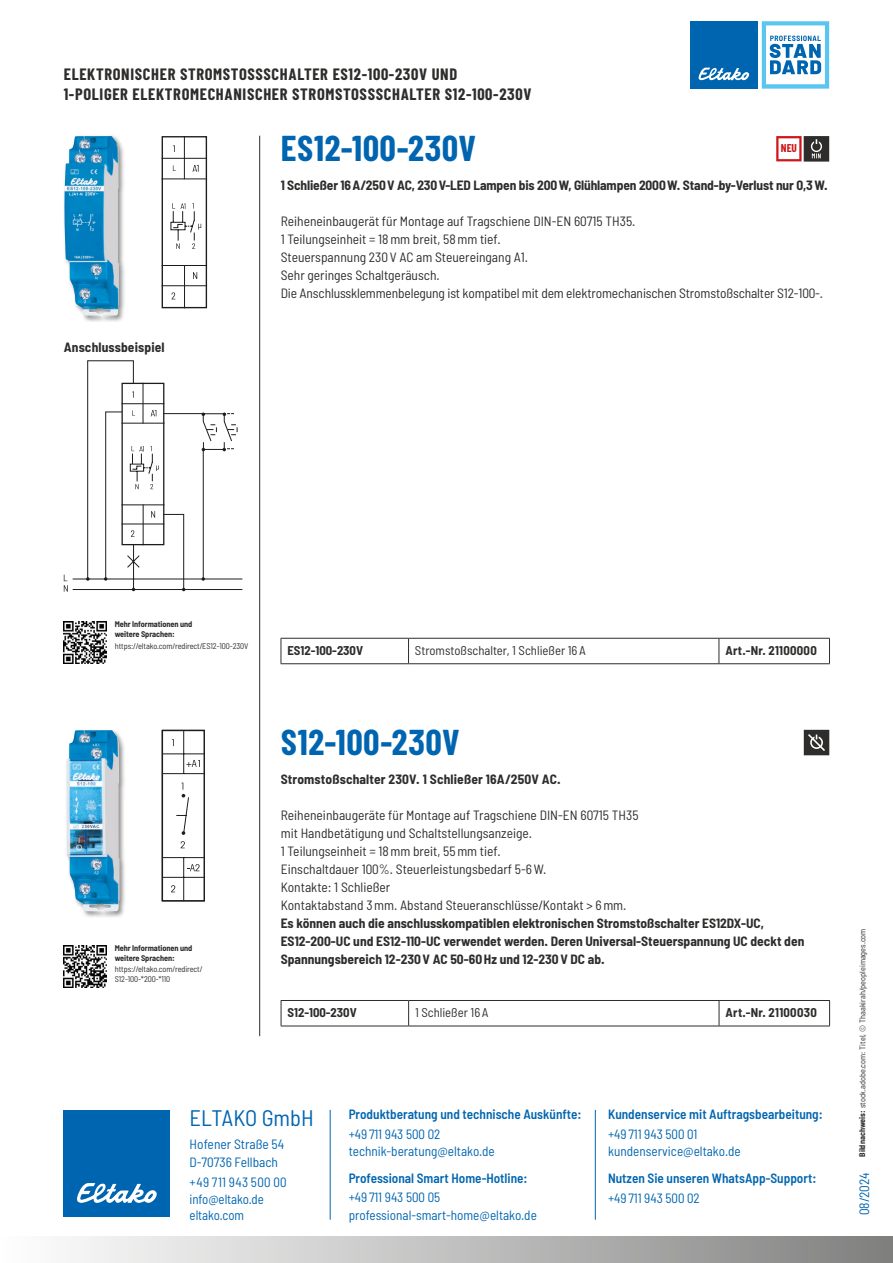
<style>
.page{position:relative;width:893px;height:1263px;background:#fff}
.page>*{position:absolute;margin:0;border:0;box-sizing:border-box;transform-origin:0 0}
.t1{font:700 36px "Barlow Condensed";letter-spacing:.025em;color:#0065b0}
.t2{font:semi-condensed 22.5px "Barlow";color:#0065b0}
.t3{font:700 16.5px/19.5px "Barlow Condensed";letter-spacing:.04em;color:#2e2d2c}
.t4{font:semi-condensed 13.5px/18px "Barlow";color:#2e2d2c}
.t5{font:700 semi-condensed 13.5px/18px "Barlow";color:#2e2d2c}
.t6{font:semi-condensed 13.5px/17.2px "Barlow";color:#0065b0}
.t7{font:600 semi-condensed 13.5px "Barlow";color:#0065b0}
.t8{font:700 semi-condensed 12.75px "Barlow";letter-spacing:.015em;color:#2e2d2c}
.t9{font:semi-condensed 12.75px "Barlow";color:#2e2d2c}
.t10{font:700 11.25px "Barlow Condensed";color:#cd171a}
.t11{font:semi-condensed 8.25px/9.8px "Barlow";letter-spacing:-.01em;color:#2e2d2c}
.t12{font:700 semi-condensed 8.25px/9.8px "Barlow";letter-spacing:-.01em;color:#2e2d2c}
.s1{font-weight:700}
</style>
<div class="page">
<div style="left:0;top:1236px;width:893px;height:27px;background:linear-gradient(to right,#fff,#818180)"></div>
<hr style="left:259px;top:136px;width:1px;height:900px;background:#2e2d2c">
<hr style="left:595px;top:1110px;width:1px;height:110px;background:#0065b0">
<hr style="left:330px;top:1110px;width:1px;height:110px;background:#0065b0">
<div style="left:64px;top:1110px;width:106px;height:106px;background:#0065b0"></div>
<svg style="left:77px;top:1183px;width:80px;height:20px"></svg>
<div style="left:690px;top:21px;width:68px;height:68px;background:#0065b0"></div>
<svg style="left:698px;top:68px;width:51px;height:13px"></svg>
<svg style="left:762px;top:21px;width:67px;height:68px"></svg>
<hr style="left:281px;top:638px;width:128px;height:1px;background:#2e2d2c">
<svg style="left:281px;top:638px;width:1px;height:25px"></svg>
<hr style="left:281px;top:663px;width:128px;height:1px;background:#2e2d2c">
<hr style="left:409px;top:663px;width:310px;height:1px;background:#2e2d2c">
<hr style="left:719px;top:663px;width:111px;height:1px;background:#2e2d2c">
<hr style="left:409px;top:638px;width:310px;height:1px;background:#2e2d2c">
<svg style="left:408px;top:638px;width:1px;height:25px"></svg>
<hr style="left:719px;top:638px;width:111px;height:1px;background:#2e2d2c">
<svg style="left:719px;top:638px;width:1px;height:25px"></svg>
<svg style="left:829px;top:638px;width:1px;height:25px"></svg>
<div style="left:162px;top:136px;width:45px;height:172px;border:1px solid #1d1d1b"></div>
<hr style="left:162px;top:179px;width:45px;height:1px;background:#1d1d1b">
<hr style="left:162px;top:265px;width:45px;height:1px;background:#1d1d1b">
<hr style="left:184px;top:136px;width:1px;height:43px;background:#1d1d1b">
<hr style="left:184px;top:265px;width:1px;height:43px;background:#1d1d1b">
<hr style="left:162px;top:158px;width:45px;height:1px;background:#1d1d1b">
<hr style="left:162px;top:285px;width:45px;height:1px;background:#1d1d1b">
<svg style="left:172px;top:292px;width:3px;height:7px"></svg>
<svg style="left:193px;top:272px;width:4px;height:7px"></svg>
<svg style="left:193px;top:165px;width:6px;height:7px"></svg>
<svg style="left:170px;top:203px;width:31px;height:46px"></svg>
<svg style="left:64px;top:360px;width:178px;height:232px"></svg>
<div style="left:62px;top:134px;width:63px;height:188px;background:#1d1d1b;opacity:.5"></div>
<img style="left:64px;top:136px;width:55px;height:180px">
<img style="left:64px;top:621px;width:42px;height:43px">
<svg style="left:776px;top:136px;width:53px;height:26px"></svg>
<div style="left:64px;top:728px;width:62px;height:190px;background:#1d1d1b;opacity:.5"></div>
<img style="left:67px;top:730px;width:52px;height:181px">
<div style="left:162px;top:730px;width:43px;height:171px;border:1px solid #1d1d1b"></div>
<svg style="left:187px;top:864px;width:13px;height:7px"></svg>
<svg style="left:181px;top:841px;width:4px;height:7px"></svg>
<svg style="left:186px;top:760px;width:14px;height:7px"></svg>
<hr style="left:183px;top:857px;width:1px;height:44px;background:#1d1d1b">
<hr style="left:183px;top:731px;width:1px;height:43px;background:#1d1d1b">
<hr style="left:162px;top:877px;width:42px;height:1px;background:#1d1d1b">
<hr style="left:162px;top:857px;width:42px;height:1px;background:#1d1d1b">
<hr style="left:162px;top:773px;width:42px;height:1px;background:#1d1d1b">
<hr style="left:162px;top:753px;width:42px;height:1px;background:#1d1d1b">
<svg style="left:171px;top:885px;width:4px;height:7px"></svg>
<svg style="left:176px;top:783px;width:13px;height:52px"></svg>
<hr style="left:281px;top:1000px;width:128px;height:1px;background:#2e2d2c">
<svg style="left:281px;top:1001px;width:1px;height:25px"></svg>
<hr style="left:281px;top:1026px;width:128px;height:1px;background:#2e2d2c">
<hr style="left:409px;top:1000px;width:310px;height:1px;background:#2e2d2c">
<hr style="left:719px;top:1000px;width:111px;height:1px;background:#2e2d2c">
<hr style="left:409px;top:1026px;width:310px;height:1px;background:#2e2d2c">
<hr style="left:719px;top:1026px;width:111px;height:1px;background:#2e2d2c">
<svg style="left:408px;top:1001px;width:1px;height:25px"></svg>
<svg style="left:719px;top:1001px;width:1px;height:25px"></svg>
<svg style="left:829px;top:1001px;width:1px;height:25px"></svg>
<svg style="left:804px;top:730px;width:25px;height:25px"></svg>
<img style="left:64px;top:945px;width:42px;height:42px">
<p class="t3" style="left:64px;top:64px;width:469px">ELEKTRONISCHER STROMSTOSSSCHALTER ES12-100-230V UND<br>1-POLIGER ELEKTROMECHANISCHER STROMSTOSSSCHALTER S12-100-230V</p>
<h1 class="t1" style="left:281px;top:126px;width:197px">ES12-100-230V</h1>
<p class="t5" style="left:281px;top:176px;width:548px">1 Schließer 16A/250V AC, 230V-LED Lampen bis 200W, Glühlampen 2000W. Stand-by-Verlust nur 0,3W.</p>
<p class="t4" style="left:281px;top:212px;width:544px">Reiheneinbaugerät für Montage auf Tragschiene DIN-EN 60715 TH35.<br>1 Teilungseinheit = 18mm breit, 58mm tief.<br>Steuerspannung 230V AC am Steuereingang A1.<br>Sehr geringes Schaltgeräusch.<br>Die Anschlussklemmenbelegung ist kompatibel mit dem elektromechanischen Stromstoßschalter S12-100-.</p>
<p class="t10" style="left:781px;top:141px;width:18px">NEU</p>
<p class="t5" style="left:64px;top:338px;width:102px">Anschlussbeispiel</p>
<p class="t12" style="left:115px;top:619px;width:79px">Mehr Informationen und weitere Sprachen:</p>
<p class="t11" style="left:115px;top:641px;width:135px">https://eltako.com/redirect/ES12-100-230V</p>
<p class="t12" style="left:115px;top:943px;width:79px">Mehr Informationen und weitere Sprachen:</p>
<p class="t11" style="left:115px;top:964px;width:89px">https://eltako.com/redirect/<br>S12-100-*200-*110</p>
<p class="t8" style="left:287px;top:643px;width:77px">ES12-100-230V</p>
<p class="t9" style="left:415px;top:643px;width:172px">Stromstoßschalter, 1 Schließer 16A</p>
<p class="t8" style="left:725px;top:643px;width:93px">Art.-Nr. 21100000</p>
<h1 class="t1" style="left:281px;top:720px;width:180px">S12-100-230V</h1>
<p class="t5" style="left:281px;top:770px;width:281px">Stromstoßschalter 230V. 1 Schließer 16A/250V AC.</p>
<p class="t4" style="left:281px;top:806px;width:359px">Reiheneinbaugeräte für Montage auf Tragschiene DIN-EN 60715 TH35 mit Handbetätigung und Schaltstellungsanzeige.<br>1 Teilungseinheit = 18mm breit, 55mm tief.<br>Einschaltdauer 100%. Steuerleistungsbedarf 5-6W.<br>Kontakte: 1 Schließer<br>Kontaktabstand 3mm. Abstand Steueranschlüsse/Kontakt &gt; 6mm.</p>
<p class="t5" style="left:281px;top:914px;width:525px">Es können auch die anschlusskompatiblen elektronischen Stromstoßschalter ES12DX-UC,<br>ES12-200-UC und ES12-110-UC verwendet werden. Deren Universal-Steuerspannung UC deckt den<br>Spannungsbereich 12-230V AC 50-60Hz und 12-230V DC ab.</p>
<p class="t8" style="left:287px;top:1005px;width:71px">S12-100-230V</p>
<p class="t9" style="left:415px;top:1005px;width:75px">1 Schließer 16A</p>
<p class="t8" style="left:725px;top:1005px;width:93px">Art.-Nr. 21100030</p>
<h2 class="t2" style="left:190px;top:1104px;width:126px">ELTAKO GmbH</h2>
<p class="t6" style="left:190px;top:1134px;width:96px;line-height:18.3px">Hofener Straße 54<br>D-70736 Fellbach</p>
<p class="t6" style="left:190px;top:1174px;width:98px;line-height:16.2px">+49 711 943 500 00 info@eltako.de eltako.com</p>
<p class="t7" style="left:349px;top:1106px;width:234px">Produktberatung und technische Auskünfte:</p>
<p class="t6" style="left:349px;top:1125px;width:148px">+49 711 943 500 02 technik-beratung@eltako.de</p>
<p class="t7" style="left:349px;top:1169px;width:180px">Professional Smart Home-Hotline:</p>
<p class="t6" style="left:349px;top:1188px;width:190px">+49 711 943 500 05 professional-smart-home@eltako.de</p>
<p class="t7" style="left:608px;top:1106px;width:216px">Kundenservice mit Auftragsbearbeitung:</p>
<p class="t6" style="left:608px;top:1125px;width:134px">+49 711 943 500 01 kundenservice@eltako.de</p>
<p class="t7" style="left:608px;top:1170px;width:210px">Nutzen Sie unseren WhatsApp-Support:</p>
<p class="t6" style="left:608px;top:1189px;width:93px">+49 711 943 500 02</p>
<p class="t11" style="left:857px;top:1157px;width:230px;rotate:-90deg"><span class="s1">Bildnachweis:</span> stock.adobe.com: Titel, © Thaakirah/peopleimages.com</p>
<p class="t6" style="left:855px;top:1215px;width:45px;rotate:-90deg">08/2024</p>
</div>
